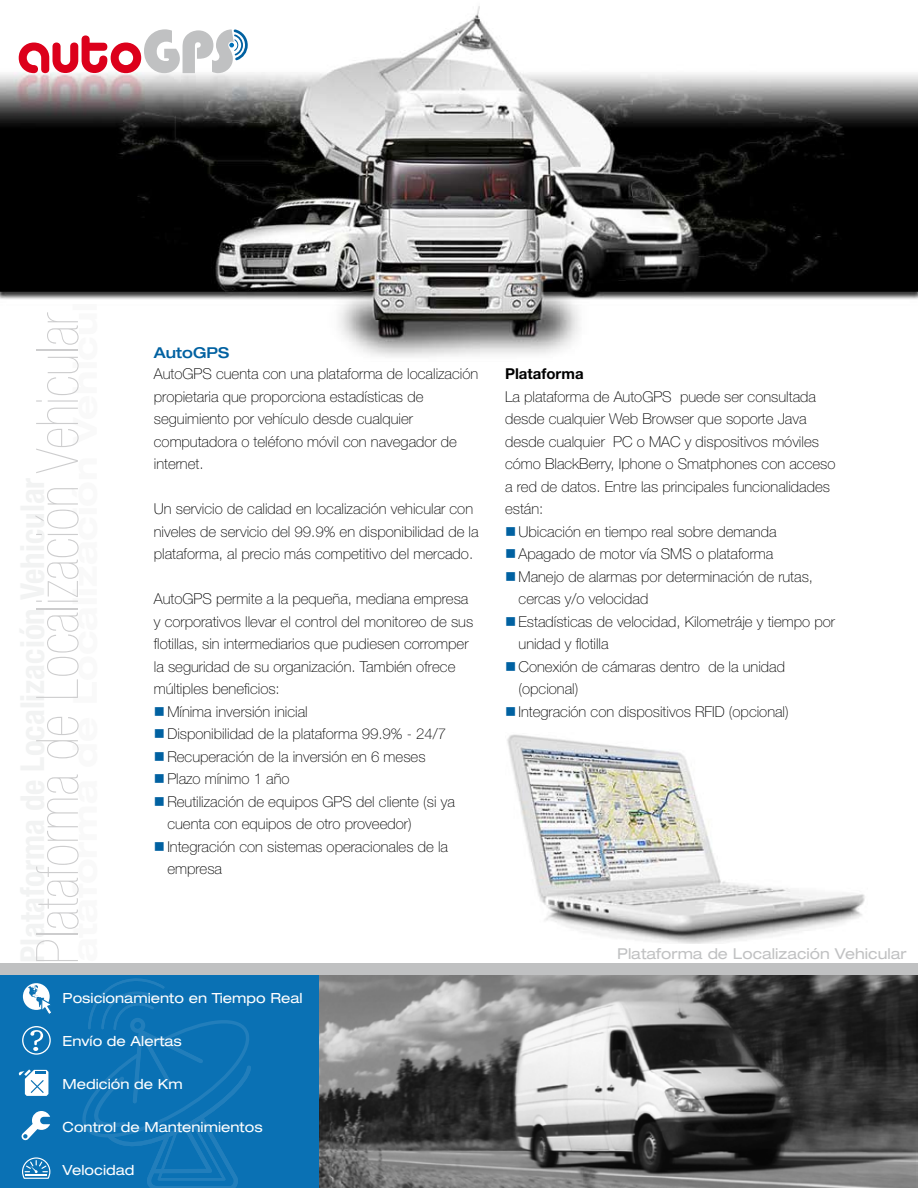
<style>
.page{position:relative;width:918px;height:1188px;background:#fff}
.page>*{position:absolute;margin:0;border:0;box-sizing:border-box;transform-origin:0 0}
.t1{font:200 condensed 58.5px "Helvetica Neue LT Std";color:#cdcdce}
.t2{font:100 15px/22.5px "Helvetica Neue LT Std";color:#000}
.t3{font:expanded 15px "Helvetica Neue LT Std";color:#c0c1c2}
.t4{font:700 15px "Helvetica Neue LT Std";color:#000}
.t5{font:500 expanded 15px "Helvetica Neue LT Std";color:#0061a1}
.t6{font:expanded 13.95px "Helvetica Neue LT Std";color:#fff}
.s1{color:#0061a1}
</style>
<div class="page">
<img style="left:0;top:6px;width:918px;height:351px">
<svg style="left:19px;top:28px;width:227px;height:45px"></svg>
<img style="left:507px;top:734px;width:358px;height:209px">
<img style="left:318px;top:974px;width:600px;height:214px">
<div style="left:0;top:972px;width:318px;height:216px;background:#0a71b4"></div>
<svg style="left:82px;top:978px;width:169px;height:210px"></svg>
<div style="left:130px;top:1018px;width:15px;height:15px;border:4px solid #fff;border-radius:50%"></div>
<div style="left:22px;top:1026px;width:29px;height:29px;border:1px solid #fff;border-radius:50%"></div>
<svg style="left:30px;top:1030px;width:13px;height:21px"></svg>
<div style="left:23px;top:983px;width:27px;height:27px;background:#fff;border-radius:50%"></div>
<svg style="left:28px;top:985px;width:23px;height:29px"></svg>
<svg style="left:18px;top:1069px;width:30px;height:27px"></svg>
<svg style="left:22px;top:1157px;width:29px;height:22px"></svg>
<svg style="left:22px;top:1111px;width:28px;height:29px"></svg>
<div style="left:0;top:963px;width:918px;height:11px;background:#c0c1c2"></div>
<h1 class="t1" style="left:25px;top:964px;width:654px;rotate:-90deg">Plataforma de Localización Vehicular</h1>
<p class="t6" style="left:63px;top:989px;width:242px">Posicionamiento en Tiempo Real</p>
<p class="t6" style="left:63px;top:1032px;width:121px">Envío de Alertas</p>
<p class="t6" style="left:63px;top:1075px;width:122px">Medición de Km</p>
<p class="t6" style="left:63px;top:1118px;width:202px">Control de Mantenimientos</p>
<p class="t6" style="left:63px;top:1161px;width:73px">Velocidad</p>
<p class="t5" style="left:154px;top:343px;width:77px">AutoGPS</p>
<p class="t2" style="left:154px;top:362px;width:326px">AutoGPS cuenta con una plataforma de localización propietaria que proporciona estadísticas de seguimiento por vehículo desde cualquier computadora o teléfono móvil con navegador de internet.</p>
<p class="t2" style="left:154px;top:497px;width:326px">Un servicio de calidad en localización vehicular con niveles de servicio del 99.9% en disponibilidad de la plataforma, al precio más competitivo del mercado.</p>
<p class="t2" style="left:154px;top:587px;width:321px">AutoGPS permite a la pequeña, mediana empresa y corporativos llevar el control del monitoreo de sus flotillas, sin intermediarios que pudiesen corromper la seguridad de su organización. También ofrece múltiples beneficios:</p>
<p class="t2" style="left:154px;top:700px;width:155px"><span class="s1">■</span> Mínima inversión inicial</p>
<p class="t2" style="left:154px;top:722px;width:294px"><span class="s1">■</span> Disponibilidad de la plataforma 99.9% - 24/7</p>
<p class="t2" style="left:154px;top:745px;width:273px"><span class="s1">■</span> Recuperación de la inversión en 6 meses</p>
<p class="t2" style="left:154px;top:767px;width:137px"><span class="s1">■</span> Plazo mínimo 1 año</p>
<p class="t2" style="left:167px;top:790px;width:289px;text-indent:-14px"><span class="s1">■</span> Reutilización de equipos GPS del cliente (si ya cuenta con equipos de otro proveedor)</p>
<p class="t2" style="left:167px;top:835px;width:282px;text-indent:-14px"><span class="s1">■</span> Integración con sistemas operacionales de la empresa</p>
<p class="t4" style="left:505px;top:364px;width:80px">Plataforma</p>
<p class="t2" style="left:505px;top:385px;width:332px">La plataforma de AutoGPS puede ser consultada desde cualquier Web Browser que soporte Java desde cualquier PC o MAC y dispositivos móviles cómo BlackBerry, Iphone o Smatphones con acceso a red de datos. Entre las principales funcionalidades están:</p>
<p class="t2" style="left:505px;top:520px;width:273px"><span class="s1">■</span>Ubicación en tiempo real sobre demanda</p>
<p class="t2" style="left:505px;top:542px;width:270px"><span class="s1">■</span>Apagado de motor vía SMS o plataforma</p>
<p class="t2" style="left:519px;top:565px;width:296px;text-indent:-13px"><span class="s1">■</span>Manejo de alarmas por determinación de rutas, cercas y/o velocidad</p>
<p class="t2" style="left:519px;top:610px;width:318px;text-indent:-13px"><span class="s1">■</span>Estadísticas de velocidad, Kilometráje y tiempo por unidad y flotilla</p>
<p class="t2" style="left:519px;top:655px;width:268px;text-indent:-13px"><span class="s1">■</span>Conexión de cámaras dentro de la unidad (opcional)</p>
<p class="t2" style="left:505px;top:700px;width:285px"><span class="s1">■</span>Integración con dispositivos RFID (opcional)</p>
<p class="t3" style="left:617px;top:944px;width:291px">Plataforma de Localización Vehicular</p>
</div>
